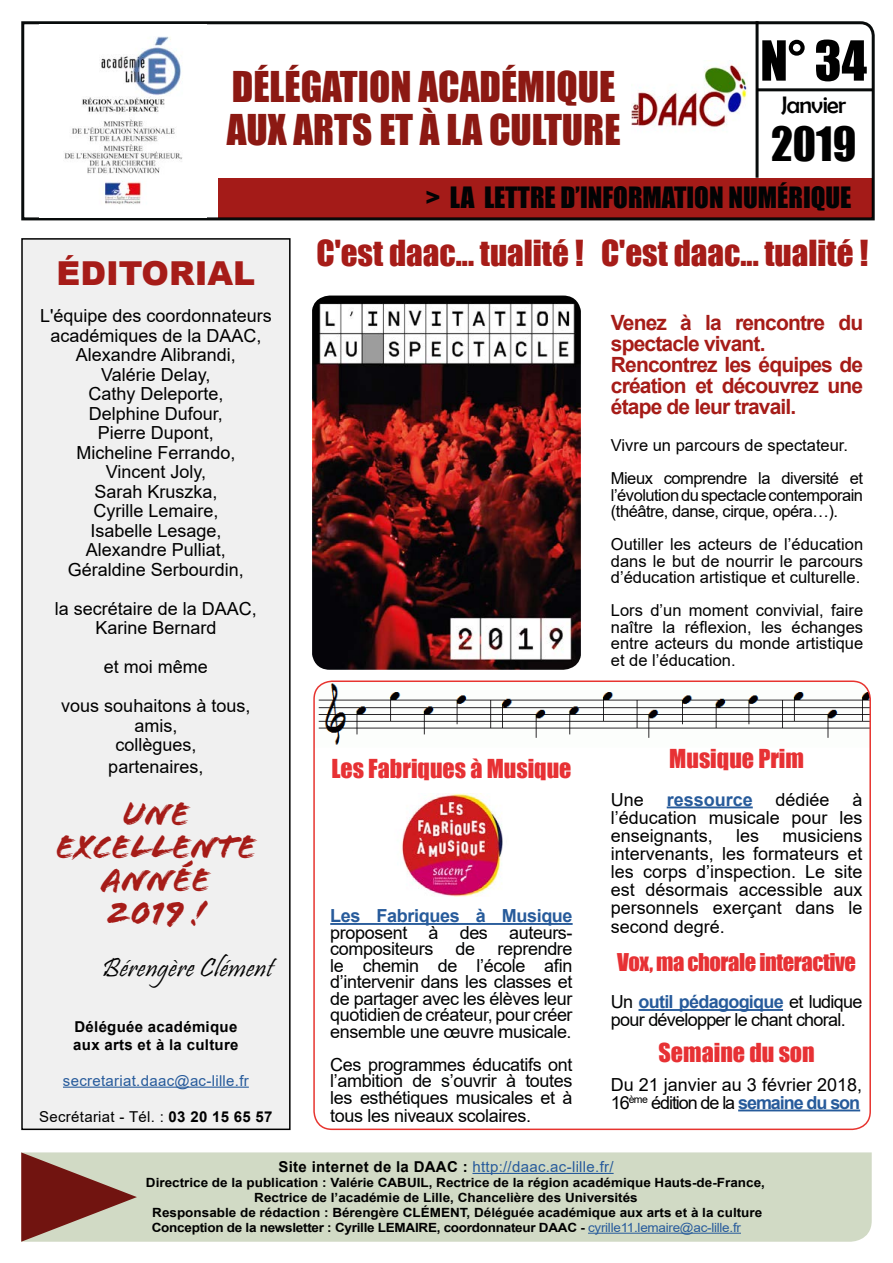
<style>
.page{position:relative;width:893px;height:1263px;background:#fff}
.page>*{position:absolute;margin:0;border:0;box-sizing:border-box;transform-origin:0 0}
.t1{font:51px "Impact";color:#000}
.t2{font:43.5px "Impact";color:#000}
.t3{font:39px/43.5px "Impact";color:#8c1913}
.t4{font:34.5px/33px "Flood Std";color:#a61c18;text-align:center}
.t5{font:33px "Impact";color:#a61c18}
.t6{font:900 33px "Arial";color:#a61c18}
.t7{font:27px "Impact";color:#020304}
.t8{font:italic 27px "Pristina";color:#000}
.t9{font:24px "Impact";color:#e73134}
.t10{font:24px "Berlin Sans FB";letter-spacing:-.03em;color:#000}
.t11{font:22.5px "Impact";letter-spacing:-.02em;color:#e73134}
.t12{font:700 21px/21px "Arial";letter-spacing:-.04em;color:#a61c18}
.t13{font:18px/19.5px "Arial";color:#000;text-align:center}
.t14{font:18px/16.5px "Arial";letter-spacing:-.02em;color:#010202;text-align:justify}
.t15{font:18px/18px "Arial";letter-spacing:-.04em;color:#010202}
.t16{font:700 18px "Arial";letter-spacing:-.02em;color:#275b9b}
.t17{font:700 18px "Arial";color:#275b9b}
.t18{font:16.5px/16.5px "Arial";color:#000;text-align:justify}
.t19{font:16.5px/33px "Arial";letter-spacing:-.03em;color:#000}
.t20{font:15px "Arial";letter-spacing:.02em;color:#275b9b}
.t21{font:700 15px/18px "Arial";letter-spacing:.02em;color:#000}
.t22{font:15px "Arial";letter-spacing:.02em;color:#000}
.t23{font:700 12.75px "Arial";color:#000;scale:1.06 1}
.t24{font:700 12.75px "Arial";letter-spacing:-.02em;color:#000;scale:1.06 1}
.s1{font-weight:700}
.s2{font-weight:700;color:#275b9b}
.s3{font-weight:700;color:#000}
.s4{font-weight:400;color:#275b9b}
</style>
<div class="page">
<svg style="left:21px;top:21px;width:854px;height:200px"></svg>
<div style="left:218px;top:178px;width:655px;height:39px;background:#a41b18"></div>
<div style="left:22px;top:239px;width:268px;height:890px;background:#f0f0f0"></div>
<div style="left:21px;top:238px;width:270px;height:892px;border:2px solid #000"></div>
<div style="left:137px;top:1152px;width:735px;height:90px;background:#d1dac5"></div>
<hr style="left:472px;top:1173px;width:142px;height:1px;background:#275b9b">
<hr style="left:588px;top:1233px;width:153px;height:1px;background:#275b9b">
<hr style="left:63px;top:1086px;width:186px;height:2px;background:#275b9b">
<svg style="left:21px;top:1152px;width:116px;height:90px;background:#a1776b"></svg>
<hr style="left:757px;top:88px;width:116px;height:3px;background:#080b0b">
<hr style="left:756px;top:21px;width:3px;height:157px;background:#080b0b">
<img style="left:631px;top:61px;width:116px;height:73px">
<img style="left:39px;top:24px;width:168px;height:193px">
<img style="left:312px;top:296px;width:269px;height:374px">
<hr style="left:330px;top:923px;width:243px;height:2px;background:#275b9b">
<img style="left:316px;top:683px;width:552px;height:62px">
<div style="left:313px;top:680px;width:558px;height:450px;border:2px solid #e7342f;border-radius:18px"></div>
<img style="left:401px;top:794px;width:102px;height:103px">
<hr style="left:667px;top:806px;width:86px;height:2px;background:#275b9b">
<hr style="left:638px;top:1009px;width:145px;height:2px;background:#275b9b">
<hr style="left:738px;top:1109px;width:122px;height:2px;background:#275b9b">
<h3 class="t3" style="left:227px;top:64px;width:395px">DÉLÉGATION ACADÉMIQUE<br>AUX ARTS ET À LA CULTURE</h3>
<h1 class="t1" style="left:760px;top:21px;width:108px">N° 34</h1>
<h3 class="t10" style="left:781px;top:91px;width:66px">Janvier</h3>
<h2 class="t2" style="left:771px;top:110px;width:87px">2019</h2>
<h3 class="t6" style="left:57px;top:249px;width:200px">ÉDITORIAL</h3>
<p class="t13" style="left:40px;top:306px;width:233px">L'équipe des coordonnateurs académiques de la DAAC,<br>Alexandre Alibrandi,<br>Valérie Delay,<br>Cathy Deleporte,<br>Delphine Dufour,<br>Pierre Dupont,<br>Micheline Ferrando,<br>Vincent Joly,<br>Sarah Kruszka,<br>Cyrille Lemaire,<br>Isabelle Lesage,<br>Alexandre Pulliat,<br>Géraldine Serbourdin,</p>
<p class="t13" style="left:55px;top:599px;width:204px">la secrétaire de la DAAC,<br>Karine Bernard</p>
<p class="t13" style="left:61px;top:647px;width:191px;line-height:39px">et moi même<br>vous souhaitons à tous,</p>
<p class="t13" style="left:115px;top:716px;width:83px">amis, collègues,</p>
<p class="t13" style="left:108px;top:757px;width:97px">partenaires,</p>
<h3 class="t4" style="left:56px;top:798px;width:202px">UNE<br>EXCELLENTE<br>ANNÉE<br>2019 !</h3>
<h3 class="t8" style="left:101px;top:952px;width:172px">Béreng èreClément</h3>
<p class="t21" style="left:73px;top:1017px;width:167px">Déléguée académique aux arts et à la culture</p>
<p class="t20" style="left:63px;top:1070px;width:187px">secretariat.daac@ac-lille.fr</p>
<p class="t22" style="left:39px;top:1106px;width:235px">Secrétariat - Tél. : <span class="s1">03 20 15 65 57</span></p>
<h3 class="t7" style="left:426px;top:177px;width:427px">&gt; LA LETTRE D’INFORMATION NUMÉRIQUE</h3>
<h3 class="t5" style="left:316px;top:227px;width:553px">C'est daac... tualité ! C'est daac... tualité !</h3>
<h3 class="t9" style="left:331px;top:750px;width:242px">Les Fabriques à Musique</h3>
<p class="t16" style="left:330px;top:903px;width:244px">Les Fabriques à Musique</p>
<p class="t14" style="left:330px;top:924px;width:244px">proposent à des auteurs&shy;compositeurs de reprendre le chemin de l’école afin d’intervenir dans les classes et de partager avec les élèves leur quotidien de créateur, pour créer ensemble une œuvre musicale.</p>
<p class="t14" style="left:330px;top:1056px;width:244px;line-height:17px">Ces programmes éducatifs ont l’ambition de s’ouvrir à toutes les esthétiques musicales et à tous les niveaux scolaires.</p>
<p class="t12" style="left:611px;top:312px;width:254px">Venez à la rencontre du spectacle vivant.<br>Rencontrez les équipes de création et découvrez une étape de leur travail.</p>
<p class="t19" style="left:611px;top:429px;width:254px">Vivre un parcours de spectateur.<br>Mieux comprendre la diversité et</p>
<p class="t19" style="left:611px;top:486px;width:254px;line-height:16.5px">l’évolution du spectacle contemporain (théâtre, danse, cirque, opéra…).</p>
<p class="t18" style="left:611px;top:536px;width:254px">Outiller les acteurs de l’éducation dans le but de nourrir le parcours d’éducation artistique et culturelle.</p>
<p class="t18" style="left:611px;top:602px;width:254px">Lors d’un moment convivial, faire naître la réflexion, les échanges entre acteurs du monde artistique et de l’éducation.</p>
<h3 class="t9" style="left:669px;top:740px;width:136px">Musique Prim</h3>
<p class="t13" style="left:611px;top:790px;width:253px;line-height:18px;text-align:justify;text-indent:242px">à l’éducation musicale pour les enseignants,</p>
<p class="t13" style="left:611px;top:789px;width:35px">Une</p>
<p class="t17" style="left:667px;top:786px;width:88px">ressource</p>
<p class="t13" style="left:776px;top:789px;width:56px">dédiée</p>
<p class="t13" style="left:611px;top:826px;width:253px;line-height:18.3px;text-align:justify;text-indent:172px">musiciens intervenants, les formateurs et les corps d’inspection. Le site est désormais accessible aux personnels exerçant dans le second degré.</p>
<p class="t11" style="left:617px;top:944px;width:240px">Vox, ma chorale interactive</p>
<p class="t15" style="left:611px;top:993px;width:253px">Un <span class="s2">outil pédagogique</span> et ludique pour développer le chant choral.</p>
<h3 class="t9" style="left:658px;top:1034px;width:158px">Semaine du son</h3>
<p class="t13" style="left:611px;top:1075px;width:253px;line-height:18px;text-align:left">Du 21 janvier au 3 février 2018,<br>16<sup>ème</sup> édition de la <span class="s2">semaine du son</span></p>
<p class="t13" style="left:736px;top:825px;width:25px">les</p>
<p class="t20" style="left:278px;top:1156px;width:337px"><span class="s3">Site internet de la DAAC :</span> http://daac.ac-lille.fr/</p>
<p class="t23" style="left:146px;top:1173px;width:585px">Directrice de la publication : Valérie CABUIL, Rectrice de la région académique Hauts-de-France,</p>
<p class="t23" style="left:254px;top:1188px;width:363px">Rectrice de l’académie de Lille, Chancelière des Universités</p>
<p class="t23" style="left:152px;top:1203px;width:577px">Responsable de rédaction : Bérengère CLÉMENT, Déléguée académique aux arts et à la culture</p>
<p class="t24" style="left:152px;top:1218px;width:557px">Conception de la newsletter : Cyrille LEMAIRE, coordonnateur DAAC - <span class="s4">cyrille11.lemaire@ac-lille.fr</span></p>
</div>
